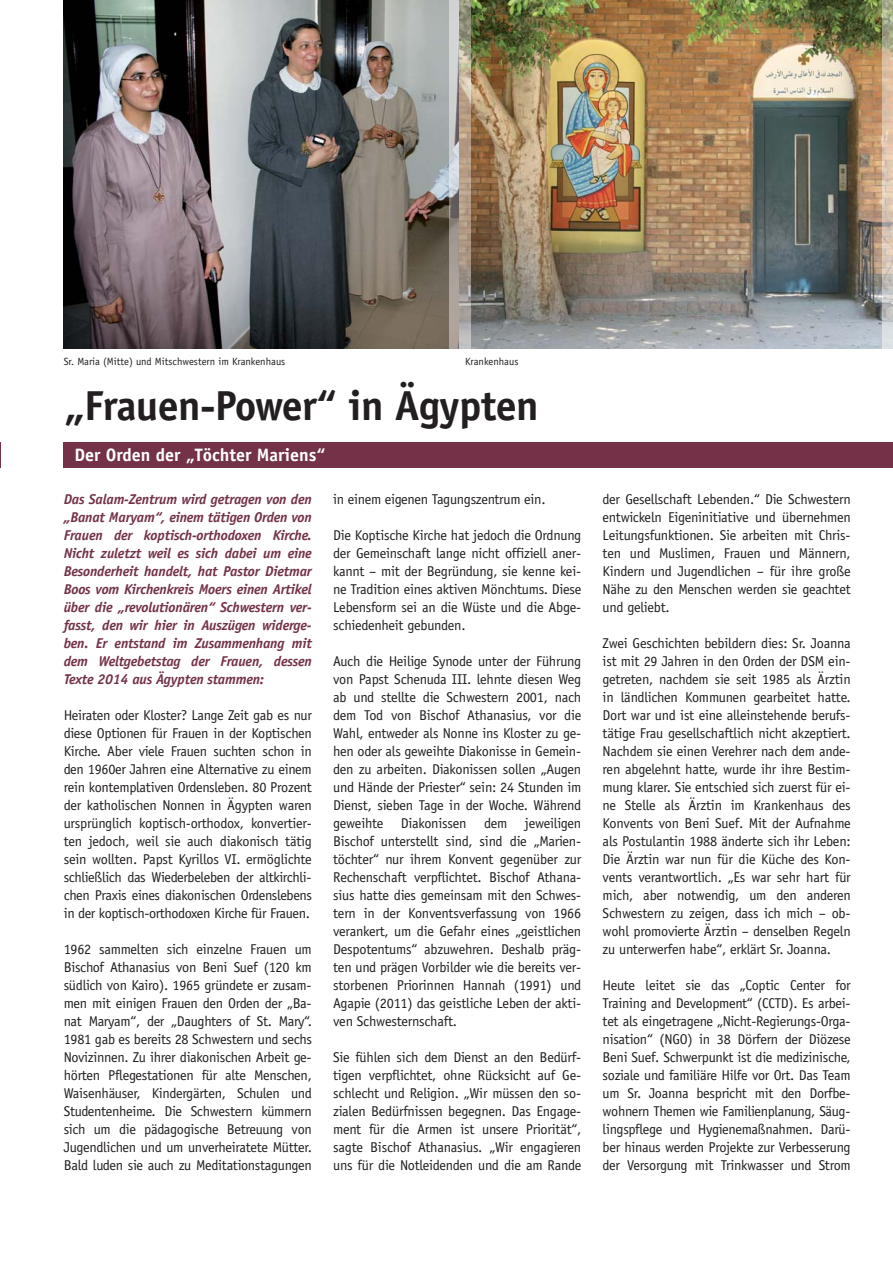
<style>
.page{position:relative;width:893px;height:1263px;background:#fff}
.page>*{position:absolute;margin:0;border:0;box-sizing:border-box;transform-origin:0 0}
.t1{font:700 42px "Officina Sans";letter-spacing:-.015em;color:#231f20}
.t2{font:700 18px "Officina Sans";color:#fff}
.t3{font:14.25px/18px "Officina Sans";letter-spacing:-.02em;color:#231f20;text-align:justify}
.t4{font:italic 700 14.25px/18px "Officina Sans";letter-spacing:-.015em;color:#733247;text-align:justify}
.t5{font:10.5px "Officina Sans";color:#231f20}
</style>
<div class="page">
<img style="left:470px;top:0;width:412px;height:349px">
<img style="left:64px;top:0;width:385px;height:349px">
<div style="left:64px;top:442px;width:828px;height:26px;background:#733247"></div>
<svg style="left:0;top:442px;width:1px;height:26px"></svg>
<svg style="left:459px;top:0;width:11px;height:349px;background:#afa18e"></svg>
<img style="left:449px;top:0;width:10px;height:349px">
<img style="left:882px;top:0;width:10px;height:349px">
<p class="t5" style="left:64px;top:357px;width:223px">Sr. Maria (Mitte) und Mitschwestern im Krankenhaus</p>
<h1 class="t1" style="left:64px;top:390px;width:476px">„Frauen-Power“ in Ägypten</h1>
<p class="t2" style="left:74px;top:448px;width:252px">Der Orden der „Töchter Mariens“</p>
<p class="t5" style="left:465px;top:357px;width:55px">Krankenhaus</p>
<p class="t4" style="left:64px;top:491px;width:250px">Das Salam-Zentrum wird getragen von den „Banat Maryam“, einem tätigen Orden von Frauen der koptisch-orthodoxen Kirche.<br>Nicht zuletzt weil es sich dabei um eine Besonderheit handelt, hat Pastor Dietmar Boos vom Kirchenkreis Moers einen Artikel über die „revolutionären“ Schwestern ver&shy;fasst, den wir hier in Auszügen widerge&shy;ben. Er entstand im Zusammenhang mit dem Weltgebetstag der Frauen, dessen Texte 2014 aus Ägypten stammen:</p>
<p class="t3" style="left:64px;top:707px;width:250px">Heiraten oder Kloster? Lange Zeit gab es nur diese Optionen für Frauen in der Koptischen Kirche. Aber viele Frauen suchten schon in den 1960er Jahren eine Alternative zu einem rein kontemplativen Ordensleben. 80 Prozent der katholischen Nonnen in Ägypten waren ursprünglich koptisch-orthodox, konvertier&shy;ten jedoch, weil sie auch diakonisch tätig sein wollten. Papst Kyrillos VI. ermöglichte schließlich das Wiederbeleben der altkirchli&shy;chen Praxis eines diakonischen Or dens lebens in der koptisch-orthodoxen Kirche für Frauen.</p>
<p class="t3" style="left:64px;top:941px;width:250px">1962 sammelten sich einzelne Frauen um Bischof Athanasius von Beni Suef (120 km südlich von Kairo). 1965 gründete er zusam&shy;men mit einigen Frauen den Orden der „Ba - nat Maryam“, der „Daughters of St. Mary“.<br>1981 gab es bereits 28 Schwestern und sechs Novizinnen. Zu ihrer diakonischen Ar beit ge&shy;hörten Pflegestationen für alte Men schen, Waisenhäuser, Kindergärten, Schu len und Studentenheime. Die Schwes tern kümmern sich um die pädagogische Betreuung von Jugendlichen und um unverheiratete Mütter.<br>Bald luden sie auch zu Meditations tagungen</p>
<p class="t3" style="left:333px;top:491px;width:214px">in einem eigenen Tagungszentrum ein.</p>
<p class="t3" style="left:333px;top:527px;width:250px">Die Koptische Kirche hat jedoch die Ordnung der Gemeinschaft lange nicht offiziell aner&shy;kannt – mit der Begründung, sie kenne kei&shy;ne Tradition eines aktiven Mönchtums. Diese Lebensform sei an die Wüste und die Ab ge - schiedenheit gebunden.</p>
<p class="t3" style="left:333px;top:653px;width:250px">Auch die Heilige Synode unter der Führung von Papst Schenuda III. lehnte diesen Weg ab und stellte die Schwestern 2001, nach dem Tod von Bischof Athanasius, vor die Wahl, entweder als Nonne ins Kloster zu ge&shy;hen oder als geweihte Diakonisse in Ge mein - den zu arbeiten. Diakonissen sollen „Augen und Hände der Priester“ sein: 24 Stunden im Dienst, sieben Tage in der Woche. Während geweihte Diakonissen dem jeweiligen Bischof unterstellt sind, sind die „Marien - töchter“ nur ihrem Konvent gegenüber zur Rechenschaft verpflichtet. Bischof Athana - sius hatte dies gemeinsam mit den Schwes - tern in der Konventsverfassung von 1966 verankert, um die Gefahr eines „geistlichen Despotentums“ abzuwehren. Deshalb präg&shy;ten und prägen Vorbilder wie die bereits ver&shy;storbenen Priorinnen Hannah (1991) und Agapie (2011) das geistliche Leben der akti&shy;ven Schwesternschaft.</p>
<p class="t3" style="left:333px;top:1049px;width:250px">Sie fühlen sich dem Dienst an den Be dürf - tigen verpflichtet, ohne Rücksicht auf Ge - schlecht und Religion. „Wir müssen den so&shy;zialen Bedürf nis sen begegnen. Das Engage - ment für die Armen ist unsere Priorität“, sagte Bischof Athanasius. „Wir engagieren uns für die Notleidenden und die am Rande</p>
<p class="t3" style="left:602px;top:491px;width:250px">der Gesellschaft Lebenden.“ Die Schwestern entwickeln Ei gen initiative und übernehmen Leitungs funktionen. Sie arbeiten mit Chris - ten und Muslimen, Frauen und Männern, Kindern und Jugendlichen – für ihre große Nähe zu den Menschen werden sie geachtet und geliebt.</p>
<p class="t3" style="left:602px;top:635px;width:250px">Zwei Geschichten bebildern dies: Sr. Joanna ist mit 29 Jahren in den Orden der DSM ein&shy;getreten, nachdem sie seit 1985 als Ärztin in ländlichen Kommunen gearbeitet hatte.<br>Dort war und ist eine alleinstehende berufs&shy;tätige Frau gesellschaftlich nicht akzeptiert.<br>Nachdem sie einen Verehrer nach dem ande&shy;ren abgelehnt hatte, wurde ihr ihre Be stim - mung klarer. Sie entschied sich zuerst für ei&shy;ne Stelle als Ärztin im Krankenhaus des Konvents von Beni Suef. Mit der Aufnahme als Postulantin 1988 änderte sich ihr Leben:<br>Die Ärztin war nun für die Küche des Kon - vents verantwortlich. „Es war sehr hart für mich, aber notwendig, um den anderen Schwestern zu zeigen, dass ich mich – ob&shy;wohl promovierte Ärztin – denselben Regeln zu unterwerfen habe“, erklärt Sr. Joanna.</p>
<p class="t3" style="left:602px;top:977px;width:250px">Heute leitet sie das „Coptic Center for Training and Development“ (CCTD). Es arbei&shy;tet als eingetragene „Nicht-Regierungs-Or ga - nisation“ (NGO) in 38 Dörfern der Diözese Beni Suef. Schwerpunkt ist die medizinische, soziale und familiäre Hilfe vor Ort. Das Team um Sr. Joanna bespricht mit den Dorf be - wohn ern Themen wie Familien pla nung, Säug - lingspflege und Hygienemaß nahmen. Da rü - ber hinaus werden Projekte zur Ver bes serung der Versorgung mit Trinkwasser und Strom</p>
</div>
